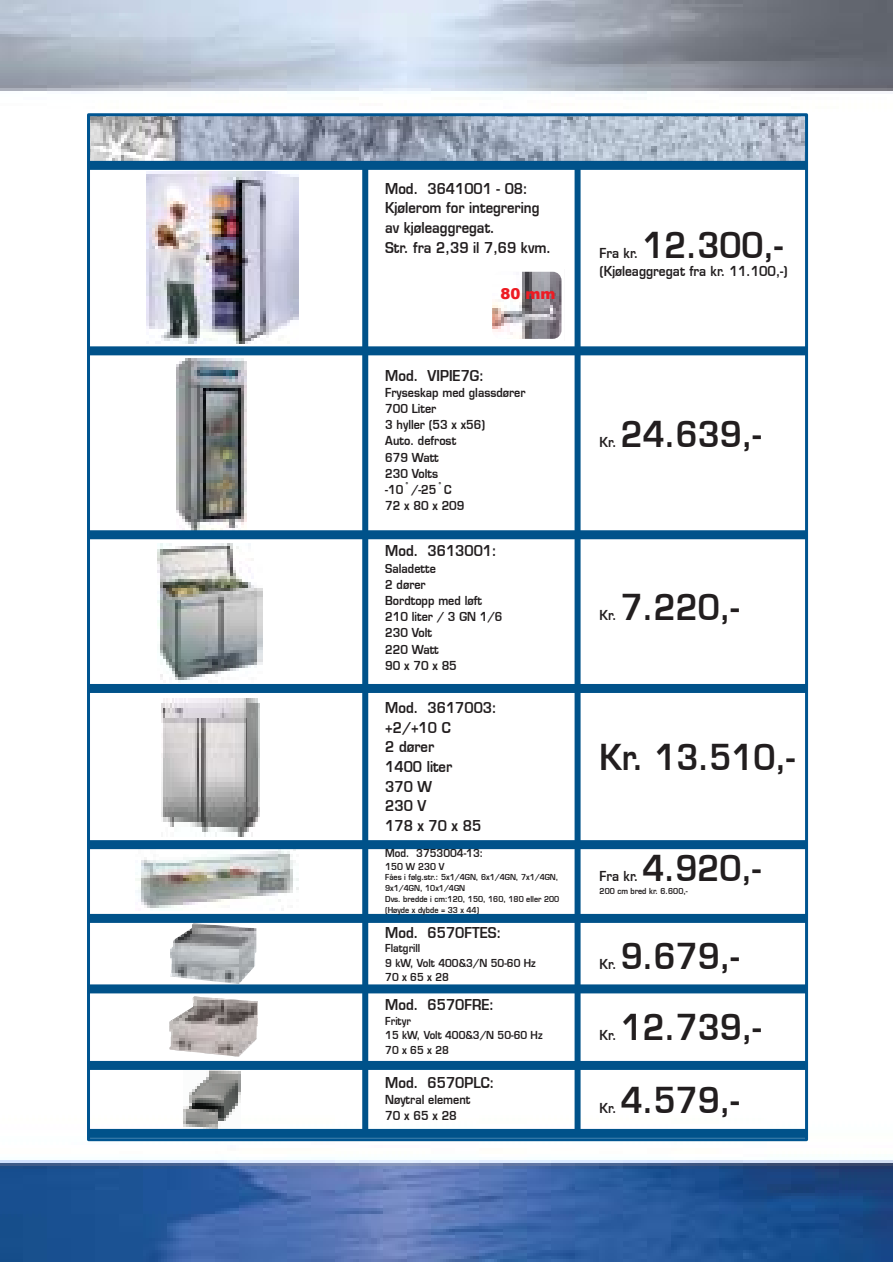
<style>
.page{position:relative;width:893px;height:1263px;background:#fff}
.page>*{position:absolute;margin:0;border:0;box-sizing:border-box;transform-origin:0 0}
.t1{font:700 39px "Photo";color:#221e1f}
.t2{font:700 16.2px/19.5px "Photo";color:#221e1f}
.t3{font:700 15px "Photo";color:#221e1f}
.t4{font:900 15px "Arial";color:#ed1b23}
.t5{font:700 13.5px/16.2px "Photo";color:#221e1f}
.t6{font:700 12px/14.4px "Photo";color:#221e1f}
.t7{font:700 10.5px "Photo";color:#221e1f}
.t8{font:700 9px/10.8px "Photo";color:#221e1f}
</style>
<div class="page">
<img style="left:0;top:0;width:892px;height:1261px">
<img style="left:170px;top:923px;width:86px;height:61px">
<img style="left:169px;top:996px;width:89px;height:60px">
<img style="left:183px;top:1070px;width:58px;height:59px">
<img style="left:176px;top:359px;width:71px;height:171px">
<img style="left:158px;top:544px;width:104px;height:139px">
<img style="left:135px;top:849px;width:163px;height:61px">
<img style="left:91px;top:117px;width:713px;height:44px">
<img style="left:147px;top:171px;width:152px;height:173px">
<img style="left:162px;top:698px;width:98px;height:138px">
<div style="left:88px;top:161px;width:718px;height:9px;background:#00528a"></div>
<div style="left:89px;top:346px;width:718px;height:9px;background:#00528a"></div>
<div style="left:89px;top:530px;width:718px;height:9px;background:#00528a"></div>
<div style="left:89px;top:684px;width:718px;height:9px;background:#00528a"></div>
<div style="left:89px;top:840px;width:718px;height:9px;background:#00528a"></div>
<div style="left:89px;top:914px;width:718px;height:9px;background:#00528a"></div>
<div style="left:88px;top:984px;width:718px;height:9px;background:#00528a"></div>
<div style="left:88px;top:1061px;width:718px;height:9px;background:#00528a"></div>
<div style="left:89px;top:1129px;width:718px;height:9px;background:#00528a"></div>
<div style="left:362px;top:164px;width:6px;height:971px;background:#00528a"></div>
<div style="left:575px;top:164px;width:6px;height:971px;background:#00528a"></div>
<svg style="left:489px;top:267px;width:76px;height:74px"></svg>
<p class="t2" style="left:385px;top:179px;width:167px">Mod. 3641001 - 08:<br>Kjølerom for integrering av kjøleaggregat.<br>Str. fra 2,39 il 7,69 kvm.</p>
<p class="t4" style="left:500px;top:283px;width:57px">80 mm</p>
<p class="t2" style="left:385px;top:365px;width:100px">Mod. VIPIE7G:</p>
<p class="t5" style="left:385px;top:384px;width:142px">Fryseskap med glassdører<br>700 Liter<br>3 hyller (53 x x56)<br>Auto. defrost<br>679 Watt<br>230 Volts<br>-10°/-25°C<br>72 x 80 x 209</p>
<p class="t2" style="left:385px;top:541px;width:113px">Mod. 3613001:</p>
<p class="t5" style="left:385px;top:560px;width:119px">Saladette<br>2 dører<br>Bordtopp med løft<br>210 liter / 3 GN 1/6<br>230 Volt<br>220 Watt<br>90 x 70 x 85</p>
<p class="t2" style="left:385px;top:698px;width:113px">Mod. 3617003: +2/+10 C<br>2 dører<br>1400 liter<br>370 W<br>230 V<br>178 x 70 x 85</p>
<p class="t1" style="left:643px;top:223px;width:142px">12.300,-</p>
<p class="t3" style="left:600px;top:263px;width:190px">(Kjøleaggregat fra kr. 11.100,-)</p>
<p class="t3" style="left:600px;top:245px;width:40px">Fra kr.</p>
<p class="t1" style="left:621px;top:412px;width:142px">24.639,-</p>
<p class="t3" style="left:600px;top:433px;width:18px">Kr.</p>
<p class="t1" style="left:621px;top:585px;width:120px">7.220,-</p>
<p class="t3" style="left:600px;top:606px;width:18px">Kr.</p>
<p class="t1" style="left:600px;top:735px;width:197px">Kr. 13.510,-</p>
<p class="t6" style="left:385px;top:846px;width:99px">Mod. 3753004-13:</p>
<p class="t7" style="left:385px;top:860px;width:61px">150 W 230 V</p>
<p class="t8" style="left:385px;top:872px;width:176px">Fåes i følg.str.: 5x1/4GN, 6x1/4GN, 7x1/4GN,<br>9x1/4GN, 10x1/4GN<br>Dvs. bredde i cm:120, 150, 160, 180 eller 200 (Høyde x dybde = 33 x 44)</p>
<p class="t3" style="left:600px;top:867px;width:40px">Fra kr.</p>
<p class="t1" style="left:643px;top:846px;width:120px">4.920,-</p>
<p class="t8" style="left:600px;top:886px;width:90px">200 cm bred kr. 6.600,-</p>
<p class="t2" style="left:385px;top:923px;width:118px">Mod. 6570FTES:</p>
<p class="t6" style="left:385px;top:941px;width:152px">Flatgrill<br>9 kW, Volt 400&amp;3/N 50-60 Hz<br>70 x 65 x 28</p>
<p class="t2" style="left:385px;top:995px;width:110px">Mod. 6570FRE:</p>
<p class="t6" style="left:385px;top:1013px;width:159px">Frityr<br>15 kW, Volt 400&amp;3/N 50-60 Hz<br>70 x 65 x 28</p>
<p class="t2" style="left:385px;top:1073px;width:111px">Mod. 6570PLC:</p>
<p class="t5" style="left:385px;top:1091px;width:87px">Nøytral element<br>70 x 65 x 28</p>
<p class="t1" style="left:621px;top:934px;width:120px">9.679,-</p>
<p class="t3" style="left:600px;top:956px;width:18px">Kr.</p>
<p class="t3" style="left:600px;top:1026px;width:18px">Kr.</p>
<p class="t1" style="left:621px;top:1005px;width:142px">12.739,-</p>
<p class="t1" style="left:621px;top:1078px;width:120px">4.579,-</p>
<p class="t3" style="left:600px;top:1100px;width:18px">Kr.</p>
</div>
